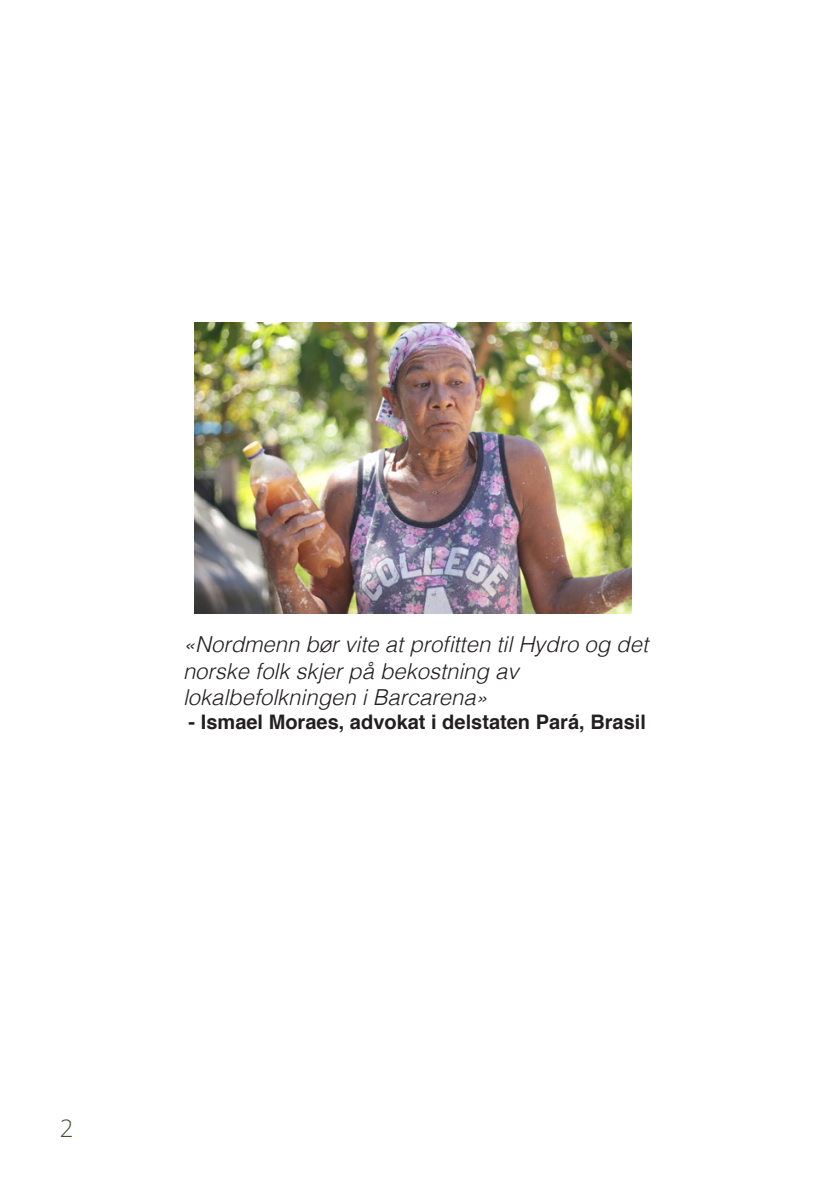
<style>
.page{position:relative;width:840px;height:1191px;background:#fff}
.page>*{position:absolute;margin:0;border:0;box-sizing:border-box;transform-origin:0 0}
.t1{font:300 24px "Open Sans";color:#42522f}
.t2{font:italic 300 22px/26.4px "Helvetica";color:#231f20}
.t3{font:700 20px "Helvetica";color:#231f20}
</style>
<div class="page">
<img style="left:194px;top:322px;width:437px;height:291px">
<p class="t2" style="left:183px;top:630px;width:466px">«Nordmenn bør vite at profitten til Hydro og det norske folk skjer på bekostning av</p>
<p class="t2" style="left:183px;top:682px;width:306px">lokalbefolkningen i Barcarena»</p>
<p class="t3" style="left:188px;top:706px;width:458px">- Ismael Moraes, advokat i delstaten Pará, Brasil</p>
<p class="t1" style="left:60px;top:1112px;width:15px">2</p>
</div>
